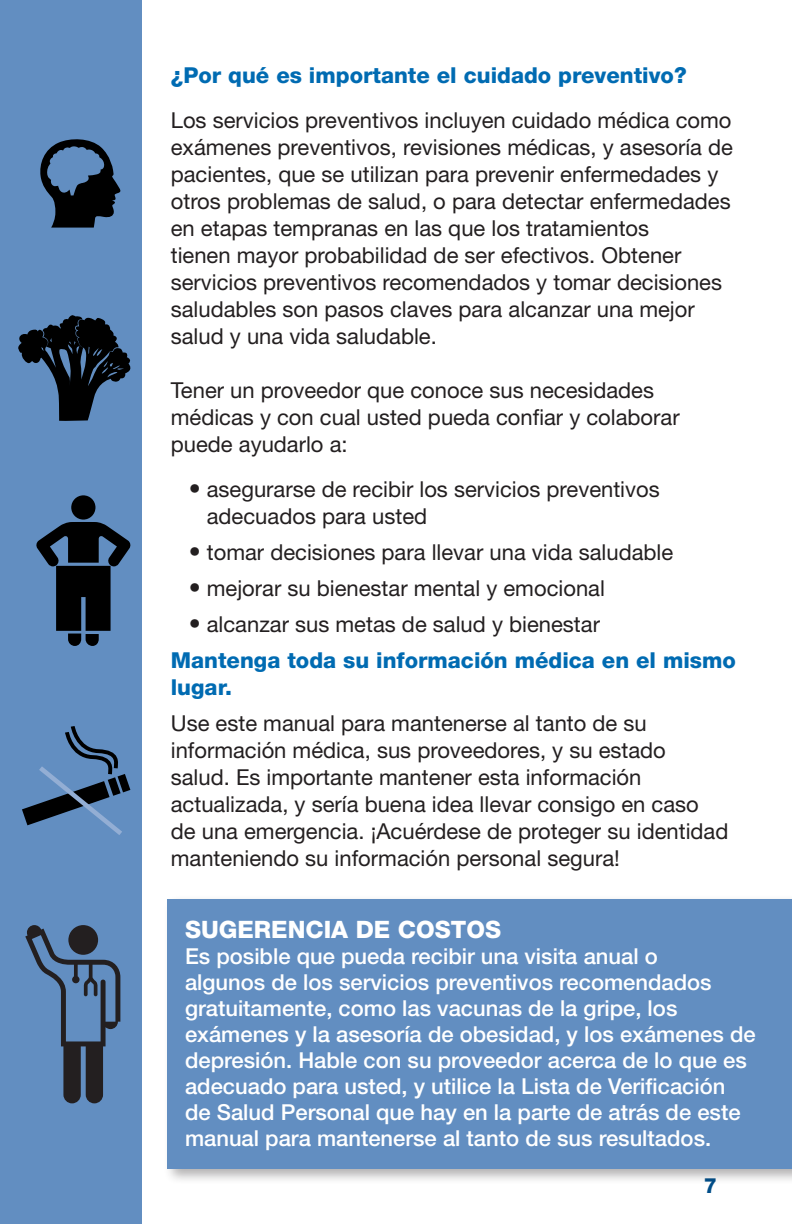
<style>
.page{position:relative;width:792px;height:1224px;background:#fff}
.page>*{position:absolute;margin:0;border:0;box-sizing:border-box;transform-origin:0 0}
.guidemap_headers{font:800 24px "Helvetica Neue LT Std";color:#fff}
.body_copy{font:22px/27px "Helvetica Neue LT Std";color:#231f20}
.guidemap_headers-2{font:500 22px/26px "Helvetica Neue LT Std";color:#fff}
.bullet{font:22px/27px "Helvetica Neue LT Std";color:#231f20}
.subheads{font:800 22px/27px "Helvetica Neue LT Std";color:#006bb2}
.t1{font:800 21px "Helvetica Neue LT Std";color:#004e89}
.s1{font-weight:800;font-size:24px}
</style>
<div class="page">
<div style="left:0;top:0;width:141px;height:1224px;background:#628ec1"></div>
<div style="left:71px;top:495px;width:24px;height:25px;background:#000;border-radius:50%"></div>
<svg style="left:36px;top:522px;width:95px;height:124px"></svg>
<svg style="left:18px;top:315px;width:113px;height:106px"></svg>
<svg style="left:22px;top:726px;width:108px;height:109px"></svg>
<svg style="left:25px;top:925px;width:95px;height:178px"></svg>
<svg style="left:40px;top:139px;width:80px;height:89px"></svg>
<div style="left:163px;top:895px;width:629px;height:290px;background:#231f20;opacity:.35"></div>
<div style="left:167px;top:899px;width:625px;height:269px;background:#628ec1"></div>
<p class="subheads" style="left:171px;top:62px;width:517px">¿Por qué es importante el cuidado preventivo?</p>
<p class="body_copy" style="left:171px;top:106px;width:564px">Los servicios preventivos incluyen cuidado médica como exámenes preventivos, revisiones médicas, y asesoría de pacientes, que se utilizan para prevenir enfermedades y otros problemas de salud, o para detectar enfermedades en etapas tempranas en las que los tratamientos<br>tienen mayor probabilidad de ser efectivos. Obtener servicios preventivos recomendados y tomar decisiones saludables son pasos claves para alcanzar una mejor salud y una vida saludable.</p>
<p class="body_copy" style="left:171px;top:376px;width:510px">Tener un proveedor que conoce sus necesidades médicas y con cual usted pueda confiar y colaborar puede ayudarlo a:</p>
<p class="body_copy" style="left:207px;top:475px;width:455px;text-indent:-18px"><span class="s1">•</span> asegurarse de recibir los servicios preventivos adecuados para usted</p>
<p class="body_copy" style="left:189px;top:538px;width:486px"><span class="s1">•</span> tomar decisiones para llevar una vida saludable</p>
<p class="body_copy" style="left:189px;top:574px;width:418px"><span class="s1">•</span> mejorar su bienestar mental y emocional</p>
<p class="body_copy" style="left:189px;top:610px;width:413px"><span class="s1">•</span> alcanzar sus metas de salud y bienestar</p>
<p class="subheads" style="left:171px;top:647px;width:567px">Mantenga toda su información médica en el mismo lugar.</p>
<p class="bullet" style="left:171px;top:709px;width:559px">Use este manual para mantenerse al tanto de su información médica, sus proveedores, y su estado salud. Es importante mantener esta información actualizada, y sería buena idea llevar consigo en caso de una emergencia. ¡Acuérdese de proteger su identidad manteniendo su información personal segura!</p>
<p class="guidemap_headers" style="left:185px;top:915px;width:318px">SUGERENCIA DE COSTOS</p>
<p class="guidemap_headers-2" style="left:185px;top:943px;width:572px">Es posible que pueda recibir una visita anual o<br>algunos de los servicios preventivos recomendados gratuitamente, como las vacunas de la gripe, los exámenes y la asesoría de obesidad, y los exámenes de depresión. Hable con su proveedor acerca de lo que es adecuado para usted, y utilice la Lista de Verificación de Salud Personal que hay en la parte de atrás de este manual para mantenerse al tanto de sus resultados.</p>
<p class="t1" style="left:704px;top:1173px;width:15px">7</p>
</div>
